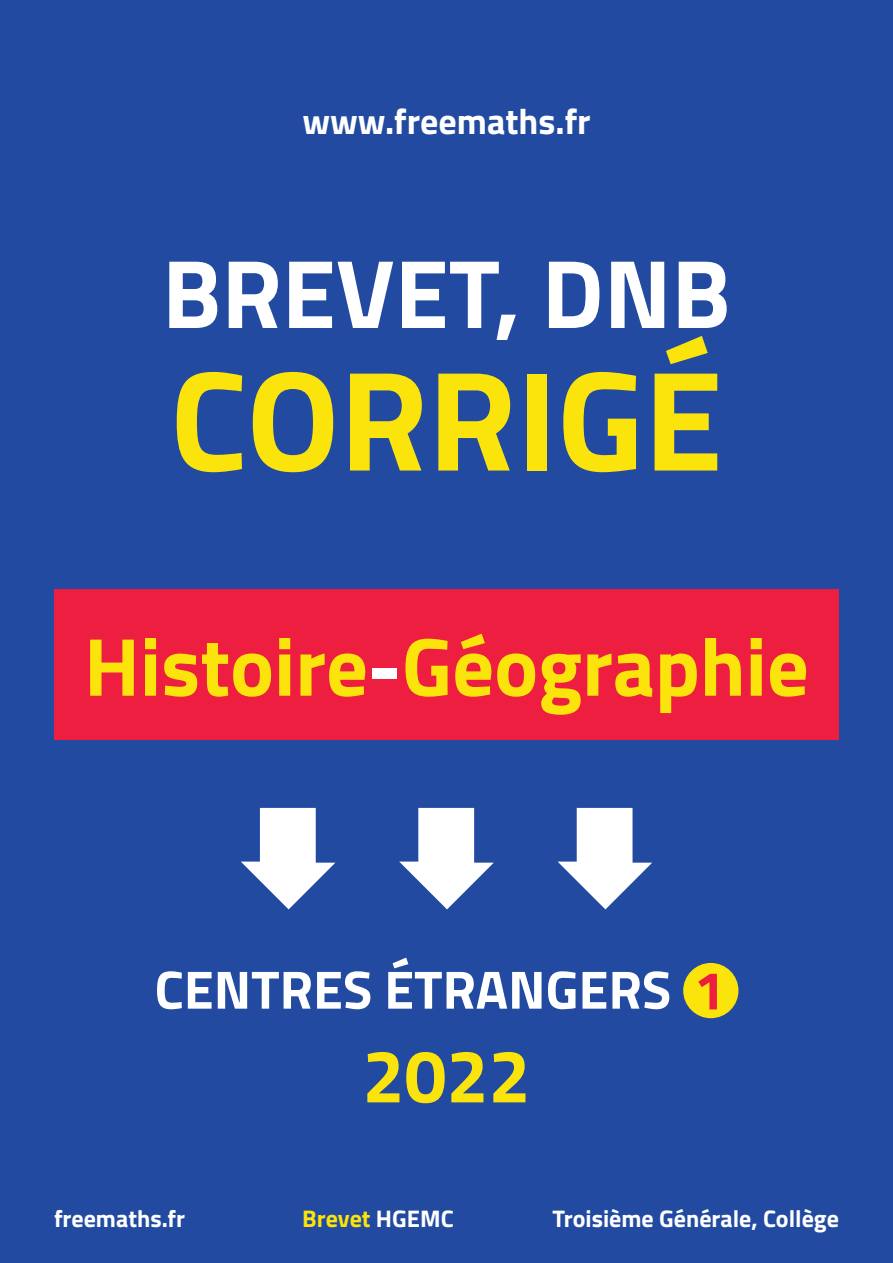
<style>
.page{position:relative;width:893px;height:1263px;background:#214aa0}
.page>*{position:absolute;margin:0;border:0;box-sizing:border-box;transform-origin:0 0}
.t1{font:700 142.5px "Titillium";color:#fbe30c}
.t2{font:700 97.5px "Titillium";color:#fff}
.t3{font:700 82.5px "Titillium";color:#fbe30c}
.t4{font:700 75px "Titillium";color:#fbe30c}
.t5{font:700 54px "Titillium";color:#fff}
.t6{font:700 36px "Titillium";color:#fff}
.t7{font:700 24px "Titillium";color:#fff}
.t8{font:700 24px "Titillium";color:#fbe30c}
.s1{color:#fff}
.s2{color:#ed1e40}
</style>
<div class="page">
<svg style="left:241px;top:808px;width:94px;height:101px"></svg>
<svg style="left:399px;top:808px;width:95px;height:101px"></svg>
<svg style="left:558px;top:808px;width:94px;height:101px"></svg>
<div style="left:54px;top:589px;width:785px;height:151px;background:#ed1e40"></div>
<div style="left:683px;top:963px;width:55px;height:55px;background:#fbe30c;border-radius:50%"></div>
<h3 class="t6" style="left:302px;top:94px;width:290px">www.freemaths.fr</h3>
<h2 class="t2" style="left:162px;top:219px;width:570px">BREVET, DNB</h2>
<h1 class="t1" style="left:170px;top:312px;width:554px">CORRIGÉ</h1>
<h3 class="t3" style="left:84px;top:604px;width:726px">Histoire<span class="s1">-</span>Géographie</h3>
<p class="t5" style="left:154px;top:948px;width:572px">CENTRES ÉTRANGERS <span class="s2">1</span></p>
<h3 class="t4" style="left:362px;top:1019px;width:169px">2022</h3>
<p class="t7" style="left:54px;top:1200px;width:133px">freemaths.fr</p>
<p class="t8" style="left:302px;top:1200px;width:153px">Brevet <span class="s1">HGEMC</span></p>
<p class="t7" style="left:552px;top:1200px;width:288px">Troisième Générale, Collège</p>
</div>
